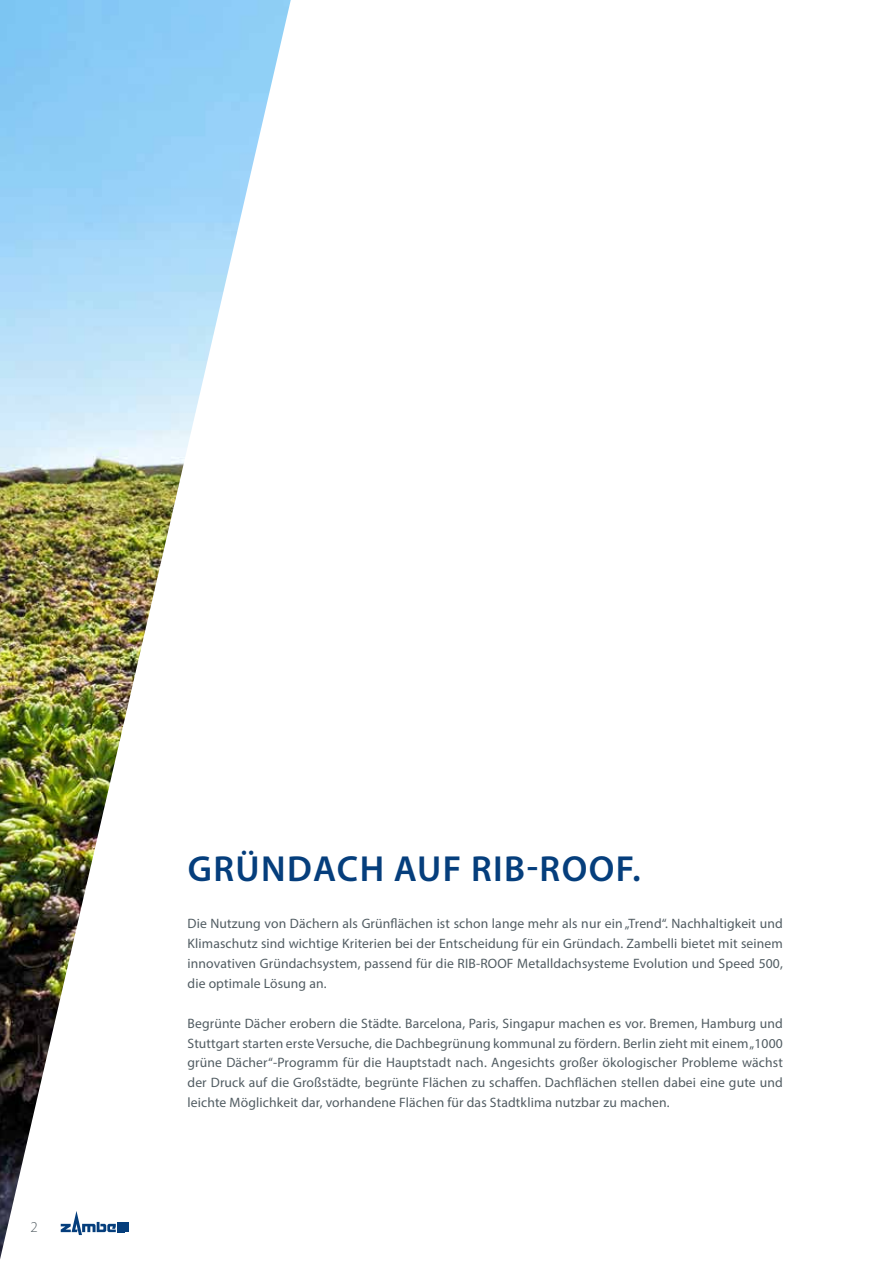
<style>
.page{position:relative;width:893px;height:1263px;background:#fff}
.page>*{position:absolute;margin:0;border:0;box-sizing:border-box;transform-origin:0 0}
.t1{font:600 36.3px "Myriad Pro";letter-spacing:.04em;color:#053e7c}
.t2{font:300 15px "Myriad Pro";color:#515c62}
.t3{font:13.65px/19.6px "Myriad Pro";letter-spacing:.01em;color:#515c62;text-align:justify}
</style>
<div class="page">
<img style="left:0;top:0;width:291px;height:1259px">
<svg style="left:61px;top:1211px;width:68px;height:24px"></svg>
<p class="t2" style="left:31px;top:1218px;width:9px">2</p>
<h1 class="t1" style="left:188px;top:846px;width:454px">GRÜNDACH AUF RIB-ROOF.</h1>
<p class="t3" style="left:188px;top:914px;width:597px">Die Nutzung von Dächern als Grünflächen ist schon lange mehr als nur ein „Trend“. Nachhaltigkeit und Klimaschutz sind wichtige Kriterien bei der Entscheidung für ein Gründach. Zambelli bietet mit seinem innovativen Gründachsystem, passend für die RIB-ROOF Metalldachsysteme Evolution und Speed 500, die optimale Lösung an.</p>
<p class="t3" style="left:188px;top:1013px;width:597px">Begrünte Dächer erobern die Städte. Barcelona, Paris, Singapur machen es vor. Bremen, Hamburg und Stuttgart starten erste Versuche, die Dachbegrünung kommunal zu fördern. Berlin zieht mit einem „1000 grüne Dächer“-Programm für die Hauptstadt nach. Angesichts großer ökologischer Probleme wächst der Druck auf die Großstädte, begrünte Flächen zu schaffen. Dachflächen stellen dabei eine gute und leichte Möglichkeit dar, vorhandene Flächen für das Stadtklima nutzbar zu machen.</p>
</div>
